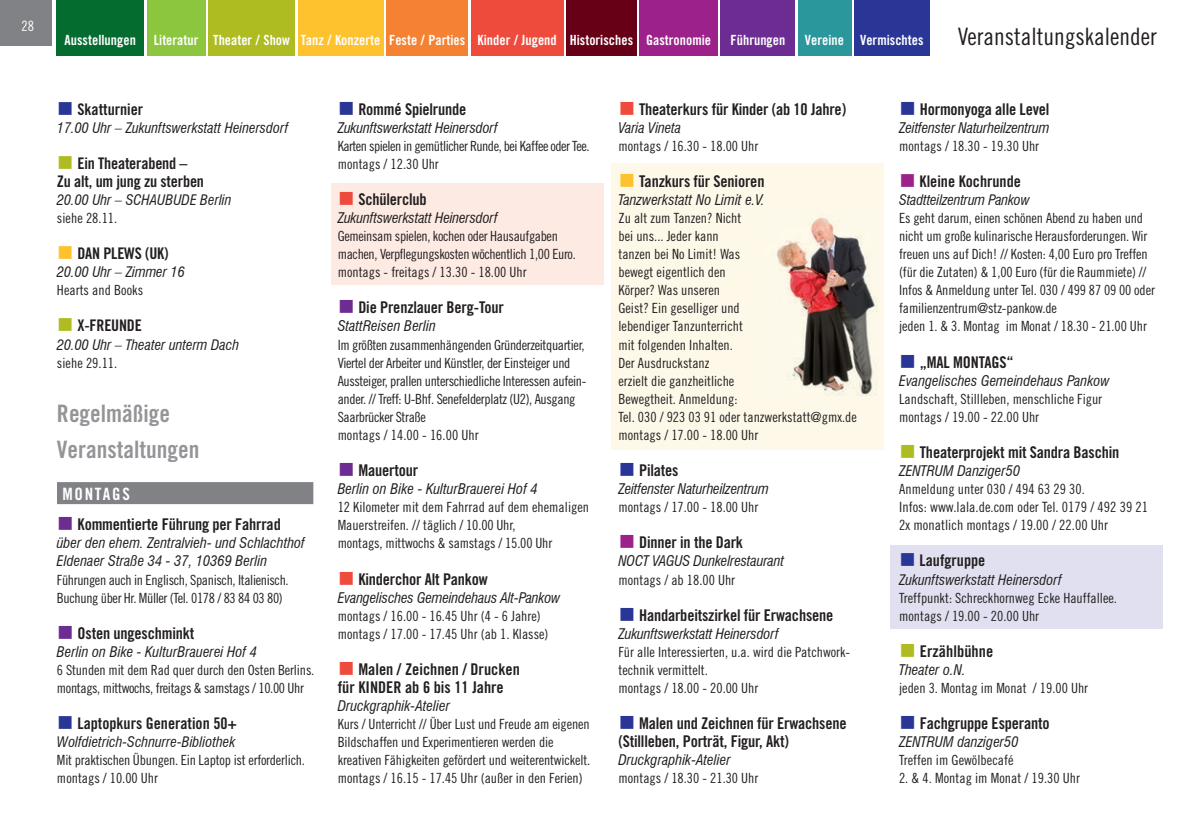
<style>
.page{position:relative;width:1191px;height:840px;background:#fff}
.page>*{position:absolute;margin:0;border:0;box-sizing:border-box;transform-origin:0 0}
.t1{font:24px/36.2px "Trade Gothic Bold Cond Twenty";color:#939598}
.t2{font:24px "Trade Gothic Cond Eighteen";color:#231f20}
.t3{font:17px "Trade Gothic Bold Cond Twenty";letter-spacing:.1em;color:#fff}
.t4{font:16.2px/18px "Trade Gothic Bold Cond Twenty";letter-spacing:-.01em;color:#231f20}
.t5{font:16px/18px "Trade Gothic Bold Cond Twenty";color:#231f20;text-align:center}
.t6{font:italic condensed 14.4px/18px "Swiss 721 BT";letter-spacing:.005em;color:#231f20}
.t7{font:italic condensed 14.2px "Swiss 721 BT";color:#231f20}
.t8{font:14.2px/18px "Trade Gothic Cond Eighteen";letter-spacing:.005em;color:#231f20}
.t9{font:14.2px "Trade Gothic Cond Eighteen";color:#fff}
.t10{font:14px/18px "Trade Gothic Cond Eighteen";letter-spacing:-.01em;color:#231f20}
.t11{font:14px "Trade Gothic Bold Cond Twenty";letter-spacing:.005em;color:#fff}
.t12{font:14px/18px "Trade Gothic Cond Eighteen";letter-spacing:-.035em;color:#231f20}
</style>
<div class="page">
<div style="left:890px;top:545px;width:272px;height:83px;background:#e0e0f0"></div>
<div style="left:332px;top:183px;width:272px;height:101px;background:#fdebe3"></div>
<div style="left:611px;top:163px;width:272px;height:287px;background:#fef8e9"></div>
<div style="left:471px;top:0;width:92px;height:55px;background:#ef4b3d"></div>
<div style="left:386px;top:0;width:82px;height:55px;background:#f48232"></div>
<div style="left:208px;top:0;width:87px;height:55px;background:#aebc21"></div>
<div style="left:147px;top:0;width:58px;height:55px;background:#8bc63e"></div>
<div style="left:566px;top:0;width:70px;height:55px;background:#670017"></div>
<div style="left:639px;top:0;width:79px;height:55px;background:#9c218a"></div>
<div style="left:57px;top:0;width:87px;height:55px;background:#046c2f"></div>
<div style="left:721px;top:0;width:74px;height:55px;background:#6c2c91"></div>
<div style="left:298px;top:0;width:85px;height:55px;background:#fec22e"></div>
<div style="left:798px;top:0;width:53px;height:55px;background:#2a979d"></div>
<div style="left:854px;top:0;width:75px;height:55px;background:#293695"></div>
<div style="left:0;top:0;width:51px;height:45px;background:#808285"></div>
<div style="left:57px;top:482px;width:256px;height:22px;background:#808285"></div>
<img style="left:776px;top:217px;width:102px;height:178px">
<p class="t9" style="left:21px;top:18px;width:14px">28</p>
<p class="t11" style="left:65px;top:31px;width:73px">Ausstellungen</p>
<p class="t11" style="left:154px;top:31px;width:559px">Literatur Theater / Show Tanz / Konzerte Feste / Parties Kinder / Jugend Historisches Gastronomie</p>
<p class="t11" style="left:730px;top:31px;width:56px">Führungen</p>
<p class="t11" style="left:805px;top:31px;width:120px">Vereine Vermischtes</p>
<h1 class="t2" style="left:958px;top:23px;width:201px">Veranstaltungskalender</h1>
<p class="t5" style="left:77px;top:100px;width:67px">Skatturnier</p>
<p class="t7" style="left:57px;top:119px;width:233px">17.00 Uhr – Zukunftswerkstatt Heinersdorf</p>
<p class="t5" style="left:57px;top:154px;width:149px">Ein Theaterabend –<br>Zu alt, um jung zu sterben</p>
<p class="t7" style="left:57px;top:191px;width:176px">20.00 Uhr – SCHAUBUDE Berlin</p>
<p class="t10" style="left:57px;top:209px;width:62px">siehe 28.11.</p>
<p class="t5" style="left:77px;top:244px;width:93px">DAN PLEWS (UK)</p>
<p class="t7" style="left:57px;top:263px;width:129px">20.00 Uhr – Zimmer 16</p>
<p class="t10" style="left:57px;top:281px;width:88px">Hearts and Books</p>
<p class="t5" style="left:77px;top:316px;width:66px">X-FREUNDE</p>
<p class="t7" style="left:57px;top:335px;width:183px">20.00 Uhr – Theater unterm Dach</p>
<p class="t10" style="left:57px;top:353px;width:62px">siehe 29.11.</p>
<h1 class="t1" style="left:57px;top:395px;width:144px">Regelmäßige<br>Veranstaltungen</h1>
<p class="t3" style="left:62px;top:483px;width:69px">MONTAGS</p>
<p class="t4" style="left:78px;top:515px;width:205px">Kommentierte Führung per Fahrrad</p>
<p class="t6" style="left:57px;top:534px;width:249px">über den ehem. Zentralvieh- und Schlachthof<br>Eldenaer Straße 34 - 37, 10369 Berlin</p>
<p class="t10" style="left:57px;top:570px;width:233px">Führungen auch in Englisch, Spanisch, Italienisch.<br>Buchung über Hr. Müller (Tel. 0178 / 83 84 03 80)</p>
<p class="t4" style="left:78px;top:623px;width:118px">Osten ungeschminkt</p>
<p class="t6" style="left:57px;top:642px;width:201px">Berlin on Bike - KulturBrauerei Hof 4</p>
<p class="t10" style="left:57px;top:660px;width:259px">6 Stunden mit dem Rad quer durch den Osten Berlins. montags, mittwochs, freitags &amp; samstags / 10.00 Uhr</p>
<p class="t5" style="left:77px;top:713px;width:161px">Laptopkurs Generation 50+</p>
<p class="t7" style="left:57px;top:733px;width:180px">Wolfdietrich-Schnurre-Bibliothek</p>
<p class="t10" style="left:57px;top:750px;width:249px">Mit praktischen Übungen. Ein Laptop ist erforderlich. montags / 10.00 Uhr</p>
<p class="t4" style="left:358px;top:99px;width:109px">Rommé Spielrunde</p>
<p class="t6" style="left:338px;top:118px;width:162px">Zukunftswerkstatt Heinersdorf</p>
<p class="t12" style="left:338px;top:136px;width:253px">Karten spielen in gemütlicher Runde, bei Kaffee oder Tee. montags / 12.30 Uhr</p>
<p class="t4" style="left:358px;top:190px;width:70px">Schülerclub</p>
<p class="t6" style="left:338px;top:208px;width:162px">Zukunftswerkstatt Heinersdorf</p>
<p class="t10" style="left:338px;top:227px;width:240px">Gemeinsam spielen, kochen oder Hausaufgaben machen, Verpflegungskosten wöchentlich 1,00 Euro. montags - freitags / 13.30 - 18.00 Uhr</p>
<p class="t4" style="left:358px;top:298px;width:147px">Die Prenzlauer Berg-Tour</p>
<p class="t6" style="left:338px;top:317px;width:100px">StattReisen Berlin</p>
<p class="t10" style="left:338px;top:335px;width:250px">Im größten zusammenhängenden Gründerzeitquartier, Viertel der Arbeiter und Künstler, der Einsteiger und Aussteiger, prallen unterschiedliche Interessen aufein&shy;ander. // Treff: U-Bhf. Senefelderplatz (U2), Ausgang Saarbrücker Straße<br>montags / 14.00 - 16.00 Uhr</p>
<p class="t4" style="left:358px;top:461px;width:61px">Mauertour</p>
<p class="t6" style="left:338px;top:479px;width:201px">Berlin on Bike - KulturBrauerei Hof 4</p>
<p class="t10" style="left:338px;top:497px;width:253px">12 Kilometer mit dem Fahrrad auf dem ehemaligen<br>Mauerstreifen. // täglich / 10.00 Uhr,<br>montags, mittwochs &amp; samstags / 15.00 Uhr</p>
<p class="t4" style="left:358px;top:569px;width:131px">Kinderchor Alt Pankow</p>
<p class="t6" style="left:338px;top:588px;width:224px">Evangelisches Gemeindehaus Alt-Pankow</p>
<p class="t10" style="left:338px;top:606px;width:212px">montags / 16.00 - 16.45 Uhr (4 - 6 Jahre) montags / 17.00 - 17.45 Uhr (ab 1. Klasse)</p>
<p class="t4" style="left:338px;top:659px;width:184px;text-indent:21px">Malen / Zeichnen / Drucken für KINDER ab 6 bis 11 Jahre</p>
<p class="t6" style="left:338px;top:696px;width:114px">Druckgraphik-Atelier</p>
<p class="t10" style="left:338px;top:714px;width:254px">Kurs / Unterricht // Über Lust und Freude am eigenen Bildschaffen und Experimentieren werden die kreativen Fähigkeiten gefördert und weiterentwickelt. montags / 16.15 - 17.45 Uhr (außer in den Ferien)</p>
<p class="t4" style="left:639px;top:99px;width:208px">Theaterkurs für Kinder (ab 10 Jahre)</p>
<p class="t6" style="left:618px;top:118px;width:64px">Varia Vineta</p>
<p class="t10" style="left:618px;top:136px;width:141px">montags / 16.30 - 18.00 Uhr</p>
<p class="t4" style="left:639px;top:172px;width:127px">Tanzkurs für Senioren</p>
<p class="t6" style="left:618px;top:190px;width:148px">Tanzwerkstatt No Limit e.V.</p>
<p class="t10" style="left:618px;top:209px;width:240px">Zu alt zum Tanzen? Nicht<br>bei uns... Jeder kann<br>tanzen bei No Limit! Was<br>bewegt eigentlich den<br>Körper? Was unseren<br>Geist? Ein geselliger und<br>lebendiger Tanzunterricht<br>mit folgenden Inhalten.<br>Der Ausdruckstanz<br>erzielt die ganzheitliche<br>Bewegtheit. Anmeldung:<br>Tel. 030 / 923 03 91 oder tanzwerkstatt@gmx.de montags / 17.00 - 18.00 Uhr</p>
<p class="t4" style="left:639px;top:461px;width:41px">Pilates</p>
<p class="t6" style="left:618px;top:479px;width:152px">Zeitfenster Naturheilzentrum</p>
<p class="t10" style="left:618px;top:497px;width:141px">montags / 17.00 - 18.00 Uhr</p>
<p class="t4" style="left:639px;top:533px;width:106px">Dinner in the Dark</p>
<p class="t6" style="left:618px;top:552px;width:167px">NOCT VAGUS Dunkelrestaurant</p>
<p class="t10" style="left:618px;top:570px;width:118px">montags / ab 18.00 Uhr</p>
<p class="t4" style="left:639px;top:605px;width:196px">Handarbeitszirkel für Erwachsene</p>
<p class="t6" style="left:618px;top:624px;width:162px">Zukunftswerkstatt Heinersdorf</p>
<p class="t10" style="left:618px;top:642px;width:233px">Für alle Interessierten, u.a. wird die Patchwork&shy;technik vermittelt.<br>montags / 18.00 - 20.00 Uhr</p>
<p class="t4" style="left:618px;top:713px;width:230px;text-indent:21px">Malen und Zeichnen für Erwachsene (Stillleben, Porträt, Figur, Akt)</p>
<p class="t6" style="left:618px;top:750px;width:114px">Druckgraphik-Atelier</p>
<p class="t10" style="left:618px;top:768px;width:141px">montags / 18.30 - 21.30 Uhr</p>
<p class="t4" style="left:920px;top:99px;width:131px">Hormonyoga alle Level</p>
<p class="t6" style="left:899px;top:118px;width:152px">Zeitfenster Naturheilzentrum</p>
<p class="t10" style="left:899px;top:136px;width:141px">montags / 18.30 - 19.30 Uhr</p>
<p class="t5" style="left:919px;top:172px;width:103px">Kleine Kochrunde</p>
<p class="t7" style="left:899px;top:191px;width:132px">Stadtteilzentrum Pankow</p>
<p class="t10" style="left:899px;top:209px;width:257px">Es geht darum, einen schönen Abend zu haben und nicht um große kulinarische Herausforderungen. Wir freuen uns auf Dich! // Kosten: 4,00 Euro pro Treffen (für die Zutaten) &amp; 1,00 Euro (für die Raummiete) // Infos &amp; Anmeldung unter Tel. 030 / 499 87 09 00 oder familienzentrum@stz-pankow.de<br>jeden 1. &amp; 3. Montag im Monat / 18.30 - 21.00 Uhr</p>
<p class="t4" style="left:920px;top:352px;width:95px">„MAL MONTAGS“</p>
<p class="t6" style="left:899px;top:371px;width:212px">Evangelisches Gemeindehaus Pankow</p>
<p class="t10" style="left:899px;top:389px;width:204px">Landschaft, Stillleben, menschliche Figur montags / 19.00 - 22.00 Uhr</p>
<p class="t4" style="left:920px;top:443px;width:201px">Theaterprojekt mit Sandra Baschin</p>
<p class="t6" style="left:899px;top:461px;width:122px">ZENTRUM Danziger50</p>
<p class="t10" style="left:899px;top:479px;width:187px">Anmeldung unter 030 / 494 63 29 30.</p>
<p class="t8" style="left:899px;top:497px;width:250px">Infos: www.lala.de.com oder Tel. 0179 / 492 39 21<br>2x monatlich montags / 19.00 / 22.00 Uhr</p>
<p class="t5" style="left:919px;top:551px;width:67px">Laufgruppe</p>
<p class="t7" style="left:899px;top:570px;width:164px">Zukunftswerkstatt Heinersdorf</p>
<p class="t10" style="left:899px;top:588px;width:219px">Treffpunkt: Schreckhornweg Ecke Hauffallee. montags / 19.00 - 20.00 Uhr</p>
<p class="t4" style="left:920px;top:641px;width:75px">Erzählbühne</p>
<p class="t6" style="left:899px;top:660px;width:68px">Theater o.N.</p>
<p class="t10" style="left:899px;top:678px;width:190px">jeden 3. Montag im Monat / 19.00 Uhr</p>
<p class="t4" style="left:920px;top:713px;width:131px">Fachgruppe Esperanto</p>
<p class="t6" style="left:899px;top:732px;width:121px">ZENTRUM danziger50</p>
<p class="t10" style="left:899px;top:750px;width:116px">Treffen im Gewölbecafé</p>
<p class="t10" style="left:899px;top:768px;width:182px">2. &amp; 4. Montag im Monat / 19.30 Uhr</p>
</div>
